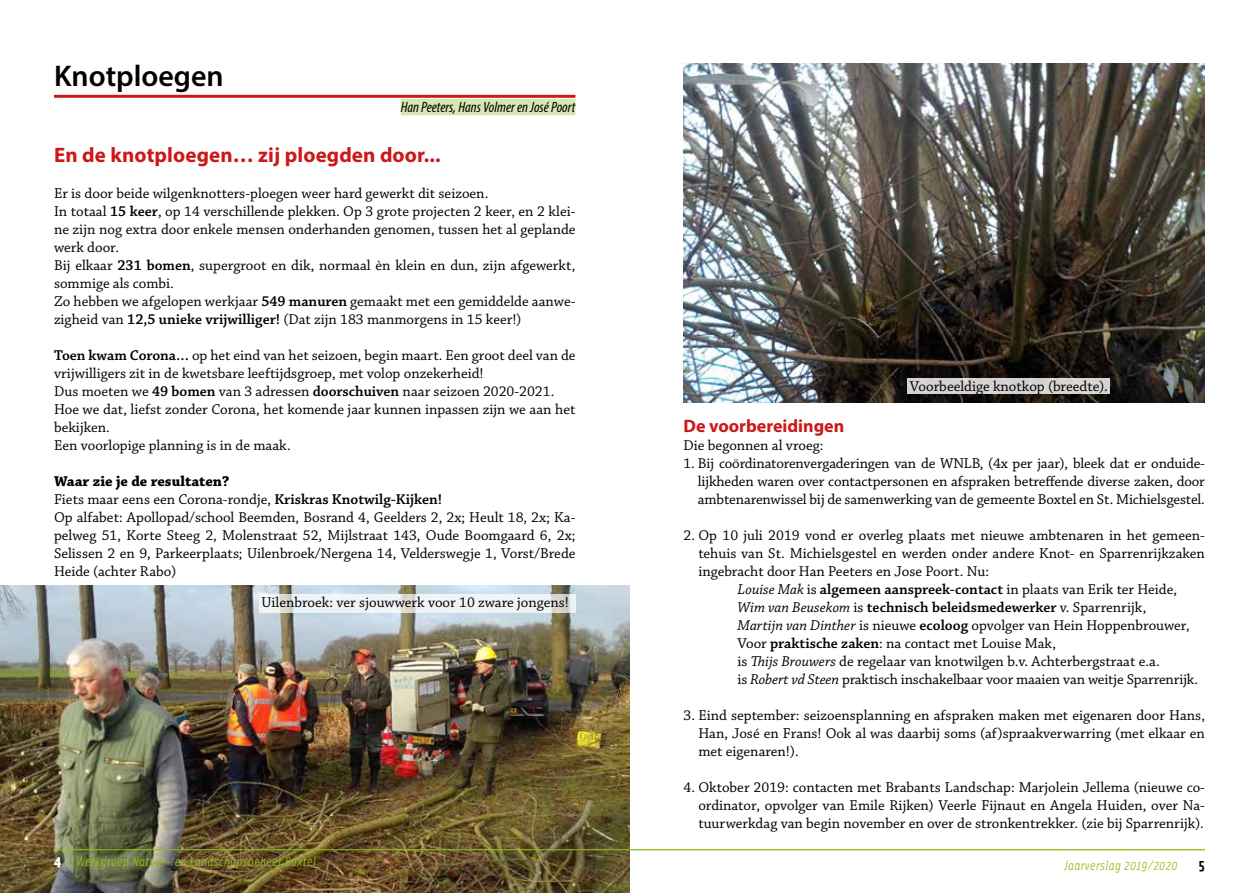
<style>
.page{position:relative;width:1259px;height:893px;background:#fff}
.page>*{position:absolute;margin:0;border:0;box-sizing:border-box;transform-origin:0 0}
.t1{font:600 30px "Myriad Pro";color:#000}
.t2{font:700 21px "Myriad Pro";letter-spacing:.005em;color:#cd1719}
.t3{font:700 18px "Myriad Pro";color:#cd1719}
.t4{font:15px/18px "Chaparral Pro";color:#000;text-align:justify}
.t5{font:600 15px "Chaparral Pro";color:#000}
.t6{font:italic condensed 15px "Myriad Pro";color:#000}
.t7{font:700 15px "Solex OT";color:#000}
.t8{font:italic 13.5px "Solex OT";letter-spacing:.02em;color:#95c11f}
.s1{font-weight:600}
.s2{font-weight:700}
.s3{font-style:italic}
.s4{font-weight:400;font-style:italic}
.s5{font-weight:400}
.s6{font-weight:900;font-style:normal;font-size:15px;color:#fff}
.s7{font-weight:900;font-style:normal;font-size:15px;color:#000}
</style>
<div class="page">
<hr style="left:54px;top:95px;width:521px;height:3px;background:#cd1719">
<div style="left:401px;top:99px;width:174px;height:16px;background:#d9e6b1"></div>
<img style="left:0;top:586px;width:629px;height:307px">
<hr style="left:54px;top:849px;width:1151px;height:1px;background:#95c11f">
<svg style="left:259px;top:594px;width:316px;height:18px;fill:#eef3f7"></svg>
<img style="left:683px;top:64px;width:522px;height:338px">
<div style="left:908px;top:378px;width:202px;height:15px;background:#d4d3d2"></div>
<h1 class="t1" style="left:54px;top:57px;width:171px">Knotploegen</h1>
<p class="t6" style="left:401px;top:98px;width:176px">Han Peeters, Hans Volmer en José Poort</p>
<h2 class="t2" style="left:54px;top:141px;width:388px">En de knotploegen… zij ploegden door...</h2>
<p class="t4" style="left:54px;top:185px;width:523px;text-align:left">Er is door beide wilgenknotters-ploegen weer hard gewerkt dit seizoen.<br>In totaal <span class="s1">15 keer</span>, op 14 verschillende plekken. Op 3 grote projecten 2 keer, en 2 klei&shy;ne zijn nog extra door enkele mensen onderhanden genomen, tussen het al geplande werk door.<br>Bij elkaar <span class="s1">231 bomen</span>, supergroot en dik, normaal èn klein en dun, zijn afgewerkt, sommige als combi.<br>Zo hebben we afgelopen werkjaar <span class="s1">549 manuren</span> gemaakt met een gemiddelde aanwe&shy;zigheid van <span class="s1">12,5 unieke vrijwilliger!</span> (Dat zijn 183 manmorgens in 15 keer!)</p>
<p class="t4" style="left:54px;top:347px;width:523px;text-align:left"><span class="s1">Toen kwam Corona…</span> op het eind van het seizoen, begin maart. Een groot deel van de vrijwilligers zit in de kwetsbare leeftijdsgroep, met volop onzekerheid!<br>Dus moeten we <span class="s1">49 bomen</span> van 3 adressen <span class="s1">doorschuiven</span> naar seizoen 2020-2021.<br>Hoe we dat, liefst zonder Corona, het komende jaar kunnen inpassen zijn we aan het bekijken.<br>Een voorlopige planning is in de maak.</p>
<p class="t4" style="left:54px;top:473px;width:523px;text-align:left"><span class="s2">Waar zie je de resultaten?<br></span>Fiets maar eens een Corona-rondje, <span class="s1">Kriskras Knotwilg-Kijken!<br></span>Op alfabet: Apollopad/school Beemden, Bosrand 4, Geelders 2, 2x; Heult 18, 2x; Ka&shy;pelweg 51, Korte Steeg 2, Molenstraat 52, Mijlstraat 143, Oude Boomgaard 6, 2x; Selissen 2 en 9, Parkeerplaats; Uilenbroek/Nergena 14, Velderswegje 1, Vorst/Brede Heide (achter Rabo)</p>
<p class="t4" style="left:261px;top:594px;width:309px">Uilenbroek: ver sjouwwerk voor 10 zware jongens!</p>
<p class="t4" style="left:910px;top:378px;width:199px">Voorbeeldige knotkop (breedte).</p>
<p class="t3" style="left:683px;top:414px;width:162px">De voorbereidingen</p>
<p class="t4" style="left:683px;top:437px;width:142px">Die begonnen al vroeg:</p>
<p class="t4" style="left:698px;top:455px;width:508px;text-indent:-14px">1. Bij coördinatorenvergaderingen van de WNLB, (4x per jaar), bleek dat er onduide&shy;lijkheden waren over contactpersonen en afspraken betreffende diverse zaken, door ambtenarenwissel bij de samenwerking van de gemeente Boxtel en St. Michielsgestel.</p>
<p class="t4" style="left:683px;top:527px;width:523px">2. Op 10 juli 2019 vond er overleg plaats met nieuwe ambtenaren in het gemeen-</p>
<p class="t4" style="left:698px;top:545px;width:508px">tehuis van St. Michielsgestel en werden onder andere Knot- en Sparrenrijkzaken</p>
<p class="t4" style="left:698px;top:563px;width:292px">ingebracht door Han Peeters en Jose Poort. Nu:</p>
<p class="t4" style="left:737px;top:581px;width:441px"><span class="s3">Louise Mak</span> is <span class="s1">algemeen aanspreek-contact</span> in plaats van Erik ter Heide,</p>
<p class="t5" style="left:737px;top:599px;width:410px"><span class="s4">Wim van Beusekom</span> <span class="s5">is</span> technisch beleidsmedewerker <span class="s5">v. Sparrenrijk,</span></p>
<p class="t4" style="left:737px;top:617px;width:454px"><span class="s3">Martijn van Dinther</span> is nieuwe <span class="s1">ecoloog</span> opvolger van Hein Hoppenbrouwer,</p>
<p class="t4" style="left:737px;top:635px;width:320px">Voor <span class="s1">praktische zaken</span>: na contact met Louise Mak,</p>
<p class="t4" style="left:737px;top:653px;width:424px">is <span class="s3">Thijs Brouwers</span> de regelaar van knotwilgen b.v. Achterbergstraat e.a.</p>
<p class="t4" style="left:737px;top:671px;width:462px">is <span class="s3">Robert vd Steen</span> praktisch inschakelbaar voor maaien van weitje Sparrenrijk.</p>
<p class="t4" style="left:698px;top:707px;width:508px;text-indent:-15px">3. Eind september: seizoensplanning en afspraken maken met eigenaren door Hans, Han, José en Frans! Ook al was daarbij soms (af)spraakverwarring (met elkaar en met eigenaren!).</p>
<p class="t4" style="left:698px;top:779px;width:508px;text-indent:-15px">4. Oktober 2019: contacten met Brabants Landschap: Marjolein Jellema (nieuwe co&shy;ördinator, opvolger van Emile Rijken) Veerle Fijnaut en Angela Huiden, over Na&shy;tuurwerkdag van begin november en over de stronkentrekker. (zie bij Sparrenrijk).</p>
<p class="t8" style="left:54px;top:853px;width:263px"><span class="s6">4</span> Werkgroep Natuur- en Landschapsbeheer Boxtel</p>
<p class="t8" style="left:54px;top:856px;width:263px"><span class="s7">4</span> Werkgroep Natuur- en Landschapsbeheer Boxtel</p>
<p class="t8" style="left:1064px;top:857px;width:115px">Jaarverslag 2019/2020</p>
<p class="t7" style="left:1199px;top:855px;width:7px">5</p>
</div>
